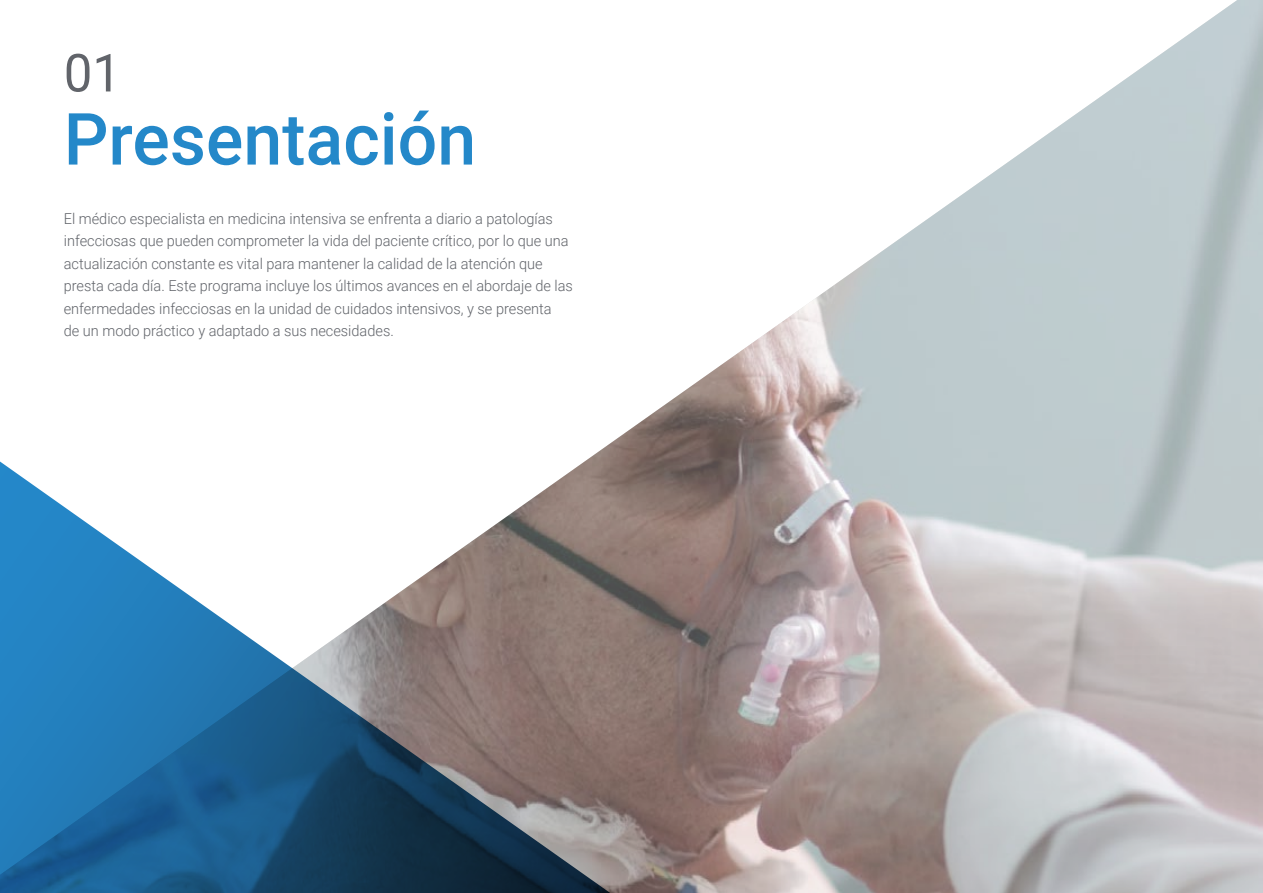
<style>
.page{position:relative;width:1263px;height:893px;background:#fff}
.page>*{position:absolute;margin:0;border:0;box-sizing:border-box;transform-origin:0 0}
.t1{font:500 72px "Roboto";color:#2488c9}
.t2{font:52.5px "Roboto";color:#61646a}
.t3{font:300 15px/22.5px "Roboto";color:#61646a}
</style>
<div class="page">
<img style="left:606px;top:0;width:657px;height:893px">
<svg style="left:0;top:446px;width:640px;height:447px"></svg>
<h2 class="t2" style="left:64px;top:36px;width:59px">01</h2>
<h1 class="t1" style="left:64px;top:89px;width:414px">Presentación</h1>
<p class="t3" style="left:64px;top:207px;width:511px">El médico especialista en medicina intensiva se enfrenta a diario a patologías infecciosas que pueden comprometer la vida del paciente crítico, por lo que una actualización constante es vital para mantener la calidad de la atención que presta cada día. Este programa incluye los últimos avances en el abordaje de las enfermedades infecciosas en la unidad de cuidados intensivos, y se presenta<br>de un modo práctico y adaptado a sus necesidades.</p>
</div>
